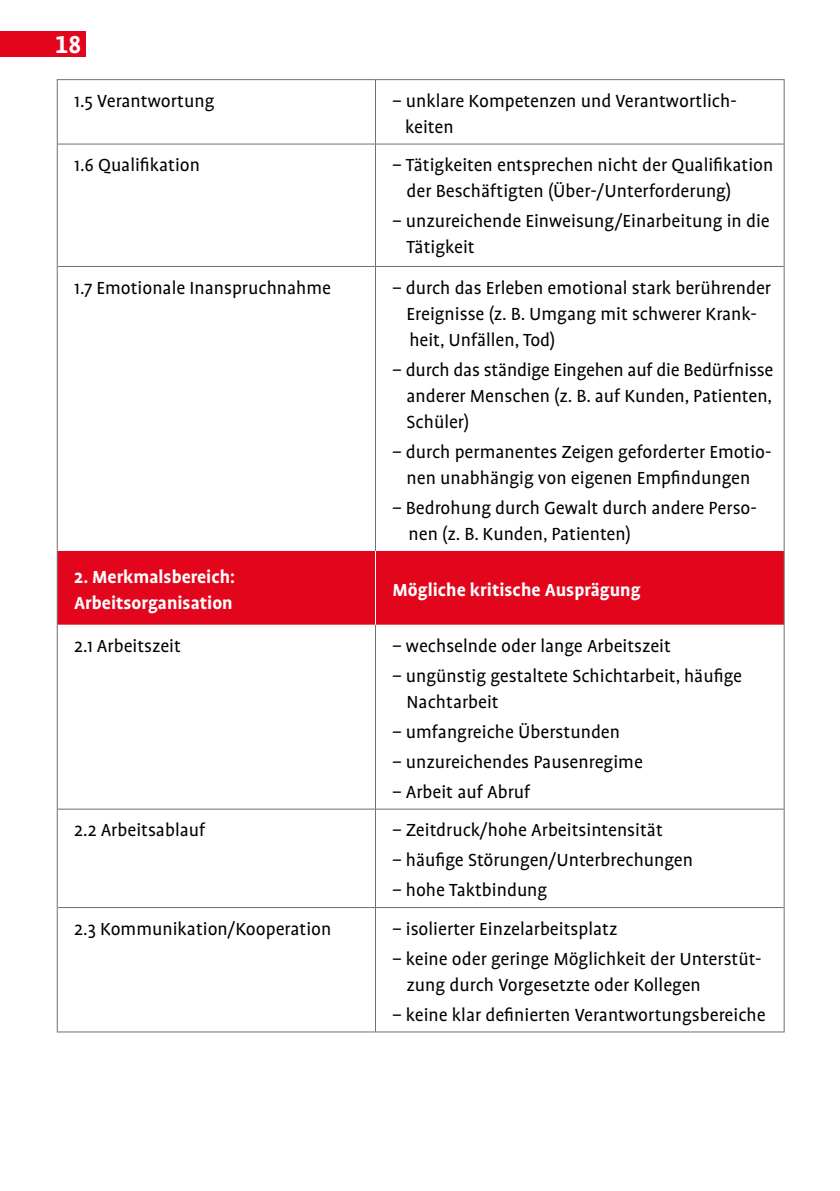
<style>
.page{position:relative;width:840px;height:1191px;background:#fff}
.page>*{position:absolute;margin:0;border:0;box-sizing:border-box;transform-origin:0 0}
.t1{font:700 28px "Profile OT";color:#fff}
.t2{font:20px/26px "Profile OT";color:#000}
.t3{font:700 20px/26px "Profile OT";color:#fff}
</style>
<div class="page">
<div style="left:58px;top:551px;width:725px;height:73px;background:#e3051b"></div>
<hr style="left:57px;top:79px;width:318px;height:1px;background:#706f6f">
<hr style="left:375px;top:79px;width:409px;height:1px;background:#706f6f">
<hr style="left:58px;top:808px;width:317px;height:1px;background:#706f6f">
<hr style="left:375px;top:808px;width:408px;height:1px;background:#706f6f">
<hr style="left:58px;top:907px;width:317px;height:1px;background:#706f6f">
<hr style="left:375px;top:907px;width:408px;height:1px;background:#706f6f">
<hr style="left:58px;top:144px;width:317px;height:1px;background:#706f6f">
<hr style="left:375px;top:144px;width:408px;height:1px;background:#706f6f">
<hr style="left:58px;top:266px;width:317px;height:1px;background:#706f6f">
<hr style="left:375px;top:266px;width:408px;height:1px;background:#706f6f">
<hr style="left:57px;top:1031px;width:318px;height:1px;background:#706f6f">
<hr style="left:375px;top:1031px;width:409px;height:1px;background:#706f6f">
<hr style="left:57px;top:80px;width:1px;height:64px;background:#706f6f">
<hr style="left:783px;top:80px;width:1px;height:64px;background:#706f6f">
<hr style="left:57px;top:144px;width:1px;height:122px;background:#706f6f">
<hr style="left:783px;top:144px;width:1px;height:122px;background:#706f6f">
<hr style="left:57px;top:266px;width:1px;height:285px;background:#706f6f">
<hr style="left:783px;top:266px;width:1px;height:285px;background:#706f6f">
<hr style="left:57px;top:551px;width:1px;height:73px;background:#706f6f">
<hr style="left:783px;top:551px;width:1px;height:73px;background:#706f6f">
<hr style="left:57px;top:624px;width:1px;height:185px;background:#706f6f">
<hr style="left:783px;top:624px;width:1px;height:185px;background:#706f6f">
<hr style="left:57px;top:809px;width:1px;height:98px;background:#706f6f">
<hr style="left:783px;top:809px;width:1px;height:98px;background:#706f6f">
<hr style="left:57px;top:907px;width:1px;height:124px;background:#706f6f">
<hr style="left:783px;top:907px;width:1px;height:124px;background:#706f6f">
<hr style="left:375px;top:80px;width:1px;height:64px;background:#706f6f">
<hr style="left:375px;top:144px;width:1px;height:122px;background:#706f6f">
<hr style="left:375px;top:267px;width:1px;height:284px;background:#706f6f">
<hr style="left:375px;top:624px;width:1px;height:185px;background:#706f6f">
<hr style="left:375px;top:809px;width:1px;height:98px;background:#706f6f">
<hr style="left:375px;top:907px;width:1px;height:124px;background:#706f6f">
<hr style="left:375px;top:551px;width:1px;height:73px;background:#fff">
<div style="left:0;top:31px;width:85px;height:26px;background:#e3051b"></div>
<h1 class="t1" style="left:55px;top:30px;width:28px">18</h1>
<p class="t2" style="left:74px;top:89px;width:142px">1.5 Verantwortung</p>
<p class="t2" style="left:405px;top:89px;width:333px;text-indent:-13px">– unklare Kompetenzen und Verantwortlich&shy;keiten</p>
<p class="t2" style="left:74px;top:153px;width:127px">1.6 Qualifikation</p>
<p class="t2" style="left:406px;top:153px;width:368px;text-indent:-14px">– Tätigkeiten entsprechen nicht der Qualifikation der Beschäftigten (Über-/Unterforderung)</p>
<p class="t2" style="left:406px;top:209px;width:364px;text-indent:-14px">– unzureichende Einweisung/Einarbeitung in die<br>Tätigkeit</p>
<p class="t2" style="left:74px;top:275px;width:258px">1.7 Emotionale Inanspruchnahme</p>
<p class="t2" style="left:406px;top:275px;width:366px;text-indent:-14px">– durch das Erleben emotional stark berührender<br>Ereignisse (z. B. Umgang mit schwerer Krank&shy;heit, Unfällen, Tod)</p>
<p class="t2" style="left:406px;top:357px;width:368px;text-align:justify;text-indent:-14px">– durch das ständige Eingehen auf die Bedürfnisse anderer Menschen (z. B. auf Kunden, Patienten, Schüler)</p>
<p class="t2" style="left:392px;top:439px;width:380px;text-align:center">– durch permanentes Zeigen geforderter Emotio&shy;nen unabhängig von eigenen Empfindungen</p>
<p class="t2" style="left:408px;top:495px;width:350px;text-indent:-16px">– Bedrohung durch Gewalt durch andere Perso&shy;nen (z. B. Kunden, Patienten)</p>
<p class="t3" style="left:74px;top:564px;width:162px">2. Merkmalsbereich:<br>Arbeitsorganisation</p>
<p class="t3" style="left:392px;top:577px;width:249px">Mögliche kritische Ausprägung</p>
<p class="t2" style="left:74px;top:633px;width:108px">2.1 Arbeitszeit</p>
<p class="t2" style="left:392px;top:633px;width:280px">– wechselnde oder lange Arbeitszeit</p>
<p class="t2" style="left:406px;top:663px;width:337px;text-indent:-14px">– ungünstig gestaltete Schichtarbeit, häufige<br>Nachtarbeit</p>
<p class="t2" style="left:392px;top:719px;width:229px">– umfangreiche Überstunden</p>
<p class="t2" style="left:392px;top:749px;width:252px">– unzureichendes Pausenregime</p>
<p class="t2" style="left:392px;top:779px;width:139px">– Arbeit auf Abruf</p>
<p class="t2" style="left:74px;top:818px;width:132px">2.2 Arbeitsablauf</p>
<p class="t2" style="left:392px;top:818px;width:271px">– Zeitdruck/hohe Arbeitsintensität</p>
<p class="t2" style="left:392px;top:848px;width:302px">– häufige Störungen/Unterbrechungen</p>
<p class="t2" style="left:392px;top:878px;width:156px">– hohe Taktbindung</p>
<p class="t2" style="left:74px;top:916px;width:258px">2.3 Kommunikation/Kooperation</p>
<p class="t2" style="left:392px;top:916px;width:226px">– isolierter Einzelarbeitsplatz</p>
<p class="t2" style="left:406px;top:946px;width:356px;text-indent:-14px">– keine oder geringe Möglichkeit der Unterstüt&shy;zung durch Vorgesetzte oder Kollegen</p>
<p class="t2" style="left:392px;top:1002px;width:374px">– keine klar definierten Verantwortungsbereiche</p>
</div>
